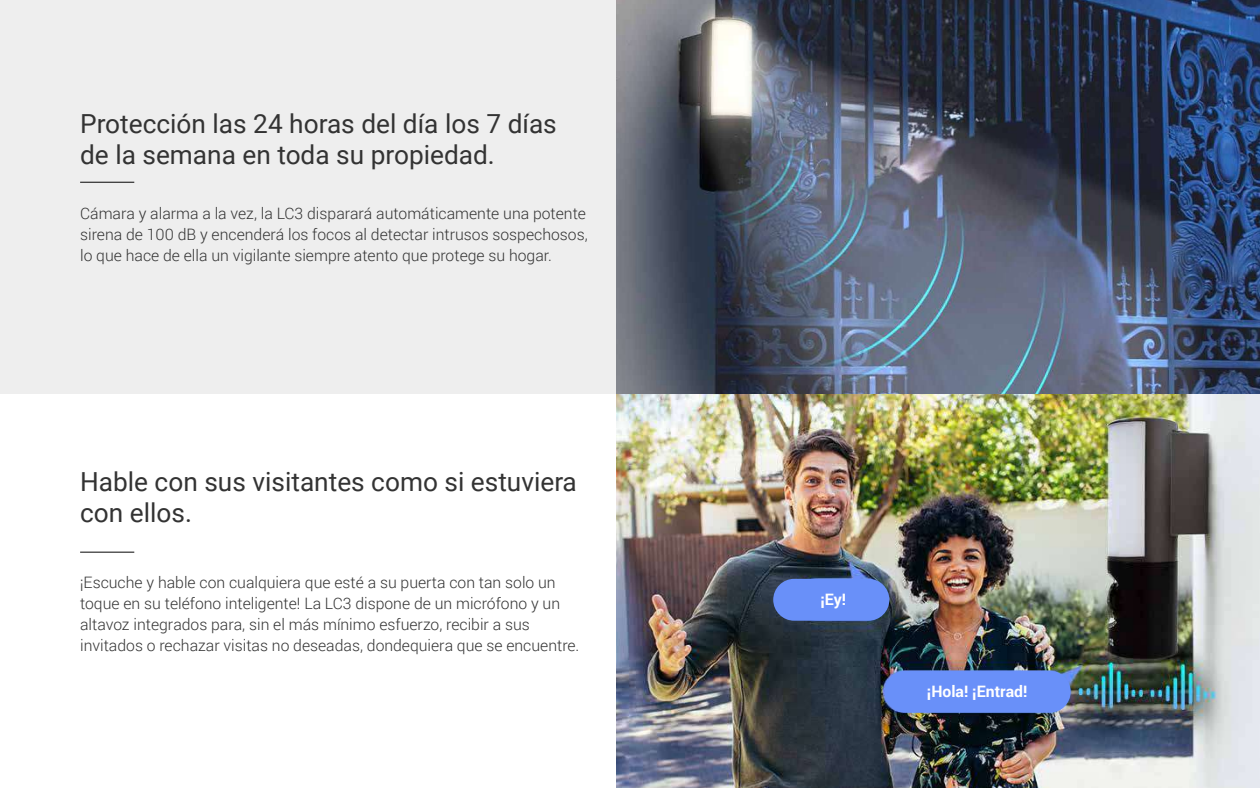
<style>
.page{position:relative;width:1260px;height:788px;background:#fff}
.page>*{position:absolute;margin:0;border:0;box-sizing:border-box;transform-origin:0 0}
.t1{font:26.25px/31.5px "Roboto";color:#333}
.t2{font:300 15.75px/21px "Roboto";color:#333;text-align:justify}
.t3{font:700 15.75px "Roboto";color:#fff}
</style>
<div class="page">
<div style="left:0;top:0;width:1260px;height:394px;background:#eee"></div>
<hr style="left:80px;top:182px;width:54px;height:1px;background:#050505">
<hr style="left:80px;top:551px;width:54px;height:1px;background:#050505">
<img style="left:616px;top:0;width:644px;height:788px">
<div style="left:773px;top:578px;width:116px;height:42px;background:#6990f9;border-radius:21px"></div>
<div style="left:885px;top:670px;width:186px;height:42px;background:#6990f9;border-radius:21px"></div>
<h1 class="t1" style="left:80px;top:106px;width:478px">Protección las 24 horas del día los 7 días de la semana en toda su propiedad.</h1>
<p class="t2" style="left:80px;top:202px;width:509px">Cámara y alarma a la vez, la LC3 disparará automáticamente una potente sirena de 100 dB y encenderá los focos al detectar intrusos sospechosos, lo que hace de ella un vigilante siempre atento que protege su hogar.</p>
<h1 class="t1" style="left:80px;top:465px;width:498px">Hable con sus visitantes como si estuviera con ellos.</h1>
<p class="t2" style="left:80px;top:571px;width:501px;text-align:left">¡Escuche y hable con cualquiera que esté a su puerta con tan solo un toque en su teléfono inteligente! La LC3 dispone de un micrófono y un altavoz integrados para, sin el más mínimo esfuerzo, recibir a sus invitados o rechazar visitas no deseadas, dondequiera que se encuentre.</p>
<p class="t3" style="left:820px;top:588px;width:27px">¡Ey!</p>
<p class="t3" style="left:927px;top:680px;width:102px">¡Hola! ¡Entrad!</p>
</div>
